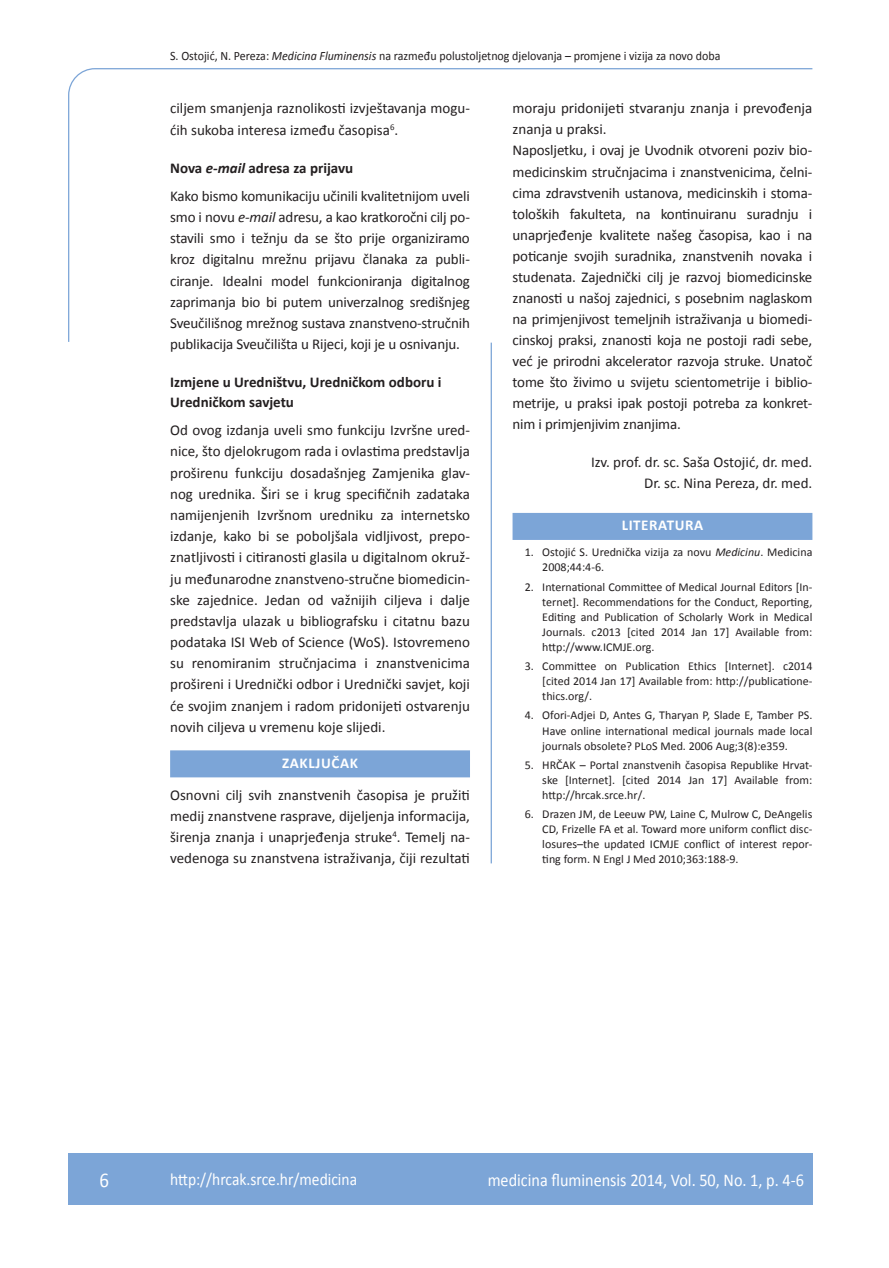
<style>
.page{position:relative;width:889px;height:1268px;background:#fff}
.page>*{position:absolute;margin:0;border:0;box-sizing:border-box;transform-origin:0 0}
.t1{font:21px "Calibri";color:#fff;scale:.9 1}
.t2{font:18px "Calibri";color:#fff;scale:.9 1}
.t3{font:17.25px "Calibri";color:#fff;scale:.9 1}
.t4{font:15px/21.1px "Calibri";letter-spacing:-.01em;color:#231f20}
.t5{font:700 15px/19.6px "Calibri";color:#231f20}
.t6{font:700 15px "Calibri";color:#fff}
.t7{font:12.75px "Calibri";color:#231f20;scale:.94 1}
.t8{font:12px/15px "Calibri";color:#231f20;text-align:justify}
.s1{font-style:italic}
.s2{font-weight:700}
.s3{font-weight:700;font-style:italic}
</style>
<div class="page">
<svg style="left:68px;top:68px;width:745px;height:274px"></svg>
<hr style="left:490px;top:342px;width:2px;height:521px;background:#7ca5d7">
<div style="left:68px;top:1152px;width:744px;height:51px;background:#7ca5d7"></div>
<div style="left:170px;top:750px;width:300px;height:27px;background:#7ca5d7"></div>
<div style="left:512px;top:513px;width:300px;height:27px;background:#7ca5d7"></div>
<p class="t7" style="left:170px;top:47px;width:587px">S. Ostojić, N. Pereza: <span class="s1">Medicina Fluminensis</span> na razmeđu polustoljetnog djelovanja – promjene i vizija za novo doba</p>
<p class="t4" style="left:170px;top:97px;width:301px">ciljem smanjenja raznolikosti izvještavanja mogu&shy;ćih sukoba interesa između časopisa<sup>6</sup>.</p>
<p class="t4" style="left:170px;top:153px;width:301px;line-height:28.2px"><span class="s2">Nova</span> <span class="s3">e-mail</span> <span class="s2">adresa za prijavu<br></span>Kako bismo komunikaciju učinili kvalitetnijom uveli</p>
<p class="t4" style="left:170px;top:206px;width:301px;text-align:justify">smo i novu <span class="s1">e-mail</span> adresu, a kao kratkoročni cilj po&shy;stavili smo i težnju da se što prije organiziramo kroz digitalnu mrežnu prijavu članaka za publi&shy;ciranje. Idealni model funkcioniranja digitalnog zaprimanja bio bi putem univerzalnog središnjeg Sveučilišnog mrežnog sustava znanstveno-stručnih publikacija Sveučilišta u Rijeci, koji je u osnivanju.</p>
<p class="t5" style="left:170px;top:372px;width:273px">Izmjene u Uredništvu, Uredničkom odboru i<br>Uredničkom savjetu</p>
<p class="t4" style="left:170px;top:419px;width:301px;text-align:justify">Od ovog izdanja uveli smo funkciju Izvršne ured&shy;nice, što djelokrugom rada i ovlastima predstavlja proširenu funkciju dosadašnjeg Zamjenika glav&shy;nog urednika. Širi se i krug specifičnih zadataka namijenjenih Izvršnom uredniku za internetsko izdanje, kako bi se poboljšala vidljivost, prepo&shy;znatljivosti i citiranosti glasila u digitalnom okruž&shy;ju međunarodne znanstveno-stručne biomedicin&shy;ske zajednice. Jedan od važnijih ciljeva i dalje predstavlja ulazak u bibliografsku i citatnu bazu podataka ISI Web of Science (WoS). Istovremeno su renomiranim stručnjacima i znanstvenicima prošireni i Urednički odbor i Urednički savjet, koji će svojim znanjem i radom pridonijeti ostvarenju novih ciljeva u vremenu koje slijedi.</p>
<p class="t6" style="left:282px;top:753px;width:36px">ZAKLJUČA</p>
<p class="t6" style="left:350px;top:753px;width:10px">K</p>
<p class="t4" style="left:170px;top:783px;width:301px;text-align:justify">Osnovni cilj svih znanstvenih časopisa je pružiti medij znanstvene rasprave, dijeljenja informacija, širenja znanja i unaprjeđenja struke<sup>4</sup>. Temelj na&shy;vedenoga su znanstvena istraživanja, čiji rezultati</p>
<p class="t4" style="left:512px;top:97px;width:301px">moraju pridonijeti stvaranju znanja i prevođenja znanja u praksi.<br>Naposljetku, i ovaj je Uvodnik otvoreni poziv bio&shy;medicinskim stručnjacima i znanstvenicima, čelni&shy;cima zdravstvenih ustanova, medicinskih i stoma&shy;toloških fakulteta, na kontinuiranu suradnju i unaprjeđenje kvalitete našeg časopisa, kao i na poticanje svojih suradnika, znanstvenih novaka i studenata. Zajednički cilj je razvoj biomedicinske znanosti u našoj zajednici, s posebnim naglaskom na primjenjivost temeljnih istraživanja u biomedi&shy;cinskoj praksi, znanosti koja ne postoji radi sebe, već je prirodni akcelerator razvoja struke. Unatoč tome što živimo u svijetu scientometrije i biblio&shy;metrije, u praksi ipak postoji potreba za konkret&shy;nim i primjenjivim znanjima.</p>
<p class="t4" style="left:591px;top:451px;width:223px;text-align:right">Izv. prof. dr. sc. Saša Ostojić, dr. med.<br>Dr. sc. Nina Pereza, dr. med.</p>
<p class="t6" style="left:622px;top:515px;width:10px">LITERATURA</p>
<p class="t8" style="left:542px;top:544px;width:271px;text-indent:-18px">1. Ostojić S. Urednička vizija za novu <span class="s1">Medicinu</span>. Medicina<br>2008;44:4-6.</p>
<p class="t8" style="left:542px;top:578px;width:272px;text-indent:-18px">2. International Committee of Medical Journal Editors [In&shy;ternet]. Recommendations for the Conduct, Reporting, Editing and Publication of Scholarly Work in Medical Journals. c2013 [cited 2014 Jan 17] Available from: http://www.ICMJE.org.</p>
<p class="t8" style="left:542px;top:658px;width:272px;text-indent:-18px">3. Committee on Publication Ethics [Internet]. c2014 [cited 2014 Jan 17] Available from: http://publicatione&shy;thics.org/.</p>
<p class="t8" style="left:542px;top:707px;width:271px;text-indent:-18px">4. Ofori-Adjei D, Antes G, Tharyan P, Slade E, Tamber PS.<br>Have online international medical journals made local journals obsolete? PLoS Med. 2006 Aug;3(8):e359.</p>
<p class="t8" style="left:542px;top:756px;width:271px;text-indent:-18px">5. HRČAK – Portal znanstvenih časopisa Republike Hrvat&shy;ske [Internet]. [cited 2014 Jan 17] Available from: http://hrcak.srce.hr/.</p>
<p class="t8" style="left:542px;top:806px;width:271px;text-indent:-18px">6. Drazen JM, de Leeuw PW, Laine C, Mulrow C, DeAngelis CD, Frizelle FA et al. Toward more uniform conflict disc&shy;losures–the updated ICMJE conflict of interest repor&shy;ting form. N Engl J Med 2010;363:188-9.</p>
<h1 class="t1" style="left:99px;top:1166px;width:12px">6</h1>
<p class="t3" style="left:170px;top:1167px;width:209px">http://hrcak.srce.hr/medicina</p>
<p class="t2" style="left:488px;top:1168px;width:353px">medicina fluminensis 2014, Vol. 50, No. 1, p. 4-6</p>
</div>
